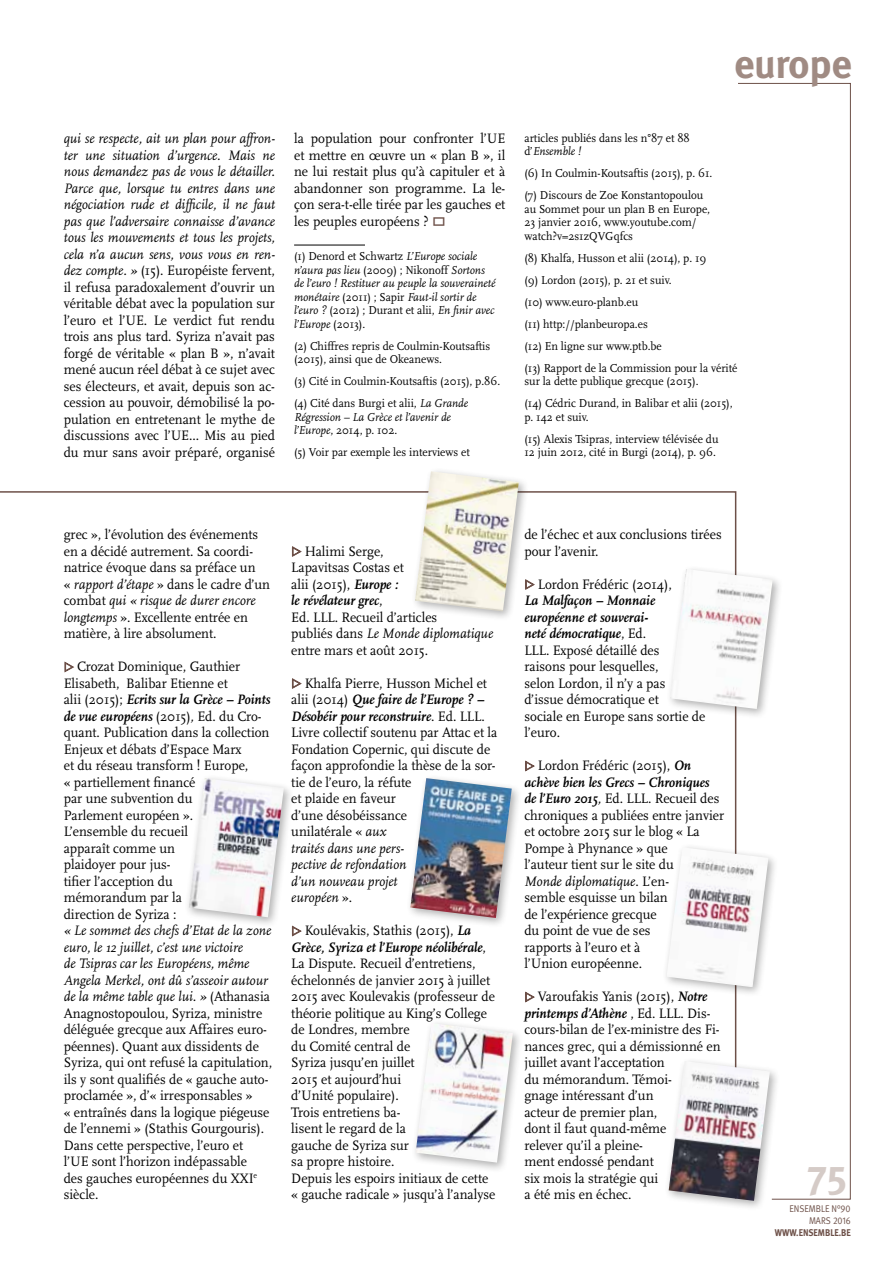
<style>
.page{position:relative;width:893px;height:1263px;background:#fff}
.page>*{position:absolute;margin:0;border:0;box-sizing:border-box;transform-origin:0 0}
.t1{font:700 40.5px "Meta";letter-spacing:-.01em;color:#a08b83}
.t2{font:40.5px "Meta Bold Expert";color:#d5cbc7}
.t3{font:14.25px/16.5px "Scala";color:#000;scale:.95 1}
.t4{font:12px/22px "Scala";color:#000;scale:.95 1}
.t5{font:italic 12px/13.5px "Scala";color:#000;scale:.95 1}
.t6{font:9.75px/12px "Meta Normal";color:#6d5048;text-align:right;scale:.9 1}
.t7{font:700 9.75px "Meta";color:#6d5048;scale:.9 1}
.s1{font-style:italic}
.s2{font-style:normal}
.s3{font-weight:700;font-style:italic}
.s4{font-family:"Meta Normal Expert"}
</style>
<div class="page">
<div style="left:663px;top:1056px;width:117px;height:155px;background:#000;opacity:.31"></div>
<img style="left:669px;top:1061px;width:101px;height:140px">
<div style="left:184px;top:773px;width:110px;height:154px;background:#000;opacity:.31"></div>
<img style="left:189px;top:778px;width:95px;height:139px">
<div style="left:410px;top:466px;width:119px;height:156px;background:#000;opacity:.31"></div>
<img style="left:415px;top:471px;width:104px;height:140px">
<div style="left:405px;top:773px;width:117px;height:155px;background:#000;opacity:.31"></div>
<img style="left:410px;top:778px;width:102px;height:140px">
<div style="left:410px;top:1018px;width:113px;height:155px;background:#000;opacity:.31"></div>
<img style="left:416px;top:1023px;width:97px;height:139px">
<div style="left:665px;top:564px;width:118px;height:155px;background:#000;opacity:.31"></div>
<img style="left:670px;top:569px;width:68px;height:140px">
<div style="left:661px;top:842px;width:117px;height:155px;background:#000;opacity:.31"></div>
<img style="left:666px;top:847px;width:72px;height:140px">
<svg style="left:738px;top:83px;width:113px;height:1116px"></svg>
<hr style="left:294px;top:245px;width:71px;height:1px;background:#000">
<svg style="left:64px;top:661px;width:10px;height:12px"></svg>
<svg style="left:292px;top:546px;width:10px;height:11px"></svg>
<svg style="left:292px;top:678px;width:10px;height:11px"></svg>
<svg style="left:292px;top:925px;width:10px;height:12px"></svg>
<svg style="left:525px;top:579px;width:10px;height:11px"></svg>
<svg style="left:525px;top:760px;width:10px;height:12px"></svg>
<svg style="left:525px;top:991px;width:10px;height:12px"></svg>
<p class="t3" style="left:64px;top:130px;width:224px;text-align:justify"><span class="s1">qui se respecte, ait un plan pour affron&shy;ter une situation d’urgence. Mais ne nous demandez pas de vous le détailler.<br>Parce que, lorsque tu entres dans une négociation rude et difficile, il ne faut pas que l’adversaire connaisse d’avance tous les mouvements et tous les projets, cela n’a aucun sens, vous vous en ren&shy;dez compte. »</span> (15). Européiste fervent, il refusa paradoxalement d’ouvrir un véritable débat avec la population sur l’euro et l’UE. Le verdict fut rendu trois ans plus tard. Syriza n’avait pas forgé de véritable « plan B », n’avait mené aucun réel débat à ce sujet avec ses électeurs, et avait, depuis son ac&shy;cession au pouvoir, démobilisé la po&shy;pulation en entretenant le mythe de discussions avec l’UE... Mis au pied du mur sans avoir préparé, organisé</p>
<p class="t3" style="left:294px;top:130px;width:224px;text-align:justify">la population pour confronter l’UE et mettre en œuvre un « plan B », il ne lui restait plus qu’à capituler et à abandonner son programme. La le&shy;çon sera-t-elle tirée par les gauches et les peuples européens ?</p>
<p class="t5" style="left:294px;top:250px;width:214px"><span class="s2">(1) Denord et Schwartz</span> L’Europe sociale n’aura pas lieu <span class="s2">(2009) ; Nikonoff</span> Sortons de l’euro ! Restituer au peuple la souveraineté monétaire <span class="s2">(2011) ; Sapir</span> Faut-il sortir de l’euro ? <span class="s2">(2012) ; Durant et alii,</span> En finir avec l’Europe <span class="s2">(2013).</span></p>
<p class="t4" style="left:294px;top:339px;width:208px;line-height:13.5px">(2) Chiffres repris de Coulmin-Koutsaftis (2015), ainsi que de Okeanews.</p>
<p class="t4" style="left:294px;top:370px;width:218px">(3) Cité in Coulmin-Koutsaftis (2015), p.86. (4) Cité dans Burgi et alii, <span class="s1">La Grande</span></p>
<p class="t5" style="left:294px;top:410px;width:167px">Régression – La Grèce et l’avenir de l’Europe<span class="s2">, 2014, p. 102.</span></p>
<p class="t4" style="left:294px;top:441px;width:186px">(5) Voir par exemple les interviews et</p>
<h1 class="t1" style="left:734px;top:40px;width:119px">EUROPE</h1>
<p class="t4" style="left:524px;top:131px;width:176px;line-height:13.5px">articles publiés dans les n°87 et 88 d’<span class="s1">Ensemble !</span></p>
<p class="t4" style="left:524px;top:162px;width:199px">(6) In Coulmin-Koutsaftis (2015), p. 61. (7) Discours de Zoe Konstantopoulou</p>
<p class="t4" style="left:524px;top:202px;width:197px;line-height:13.5px">au Sommet pour un plan B en Europe,<br>23 janvier 2016, www.youtube.com/ watch?v=2s1zQVGqfcs</p>
<p class="t4" style="left:524px;top:247px;width:226px">(8) Khalfa, Husson et alii (2014), p. 19<br>(9) Lordon (2015), p. 21 et suiv.<br>(10) www.euro-planb.eu<br>(11) http://planbeuropa.es<br>(12) En ligne sur www.ptb.be<br>(13) Rapport de la Commission pour la vérité</p>
<p class="t4" style="left:524px;top:370px;width:221px">sur la dette publique grecque (2015).<br>(14) Cédric Durand, in Balibar et alii (2015),</p>
<p class="t4" style="left:524px;top:406px;width:206px">p. 142 et suiv.<br>(15) Alexis Tsipras, interview télévisée du</p>
<p class="t4" style="left:524px;top:441px;width:203px">12 juin 2012, cité in Burgi (2014), p. 96.</p>
<p class="t3" style="left:64px;top:526px;width:219px">grec », l’évolution des événements en a décidé autrement. Sa coordi&shy;natrice évoque dans sa préface un<br>« <span class="s1">rapport d’étape</span> » dans le cadre d’un combat <span class="s1">qui « risque de durer encore longtemps</span> ». Excellente entrée en matière, à lire absolument.</p>
<p class="t3" style="left:64px;top:658px;width:219px;text-indent:13px">Crozat Dominique, Gauthier<br>Elisabeth, Balibar Etienne et<br>alii (2015); <span class="s3">Ecrits sur la Grèce – Points de vue européens</span> (2015)<span class="s1">,</span> Ed. du Cro&shy;quant. Publication dans la collection<br>Enjeux et débats d’Espace Marx<br>et du réseau transform ! Europe,<br>« partiellement financé<br>par une subvention du<br>Parlement européen ».<br>L’ensemble du recueil<br>apparaît comme un<br>plaidoyer pour jus-<br>tifier l’acception du<br>mémorandum par la<br>direction de Syriza :</p>
<p class="t3" style="left:64px;top:922px;width:221px"><span class="s1">« Le sommet des chefs d’Etat de la zone euro, le 12 juillet, c’est une victoire<br>de Tsipras car les Européens, même Angela Merkel, ont dû s’asseoir autour de la même table que lui. »</span> (Athanasia Anagnostopoulou, Syriza, ministre déléguée grecque aux Affaires euro&shy;péennes). Quant aux dissidents de Syriza, qui ont refusé la capitulation, ils y sont qualifiés de « gauche auto&shy;proclamée », d’« irresponsables »<br>« entraînés dans la logique piégeuse de l’ennemi » (Stathis Gourgouris).<br>Dans cette perspective, l’euro et<br>l’UE sont l’horizon indépassable<br>des gauches européennes du XXI<sup>e </sup>siècle.</p>
<p class="t3" style="left:291px;top:543px;width:214px;text-indent:13px">Halimi Serge,<br>Lapavitsas Costas et<br>alii (2015), <span class="s3">Europe :<br>le révélateur grec</span>,<br>Ed. LLL. Recueil d’articles<br>publiés dans <span class="s1">Le Monde diplomatique </span>entre mars et août 2015.</p>
<p class="t3" style="left:291px;top:675px;width:218px;text-indent:13px">Khalfa Pierre, Husson Michel et alii (2014) <span class="s3">Que faire de l’Europe ? –<br>Désobéir pour reconstruire</span>. Ed. LLL.<br>Livre collectif soutenu par Attac et la<br>Fondation Copernic, qui discute de façon approfondie la thèse de la sor&shy;tie de l’euro, la réfute<br>et plaide en faveur<br>d’une désobéissance<br>unilatérale « <span class="s1">aux<br>traités dans une pers-<br>pective de refondation<br>d’un nouveau projet<br>européen</span> ».</p>
<p class="t3" style="left:291px;top:922px;width:216px;text-indent:13px">Koulévakis, Stathis (2015), <span class="s3">La<br>Grèce, Syriza et l’Europe néolibérale</span>,<br>La Dispute. Recueil d’entretiens, échelonnés de janvier 2015 à juillet<br>2015 avec Koulevakis (professeur de théorie politique au King’s College de Londres, membre<br>du Comité central de<br>Syriza jusqu’en juillet<br>2015 et aujourd’hui<br>d’Unité populaire).<br>Trois entretiens ba-<br>lisent le regard de la<br>gauche de Syriza sur<br>sa propre histoire.<br>Depuis les espoirs initiaux de cette « gauche radicale » jusqu’à l’analyse</p>
<p class="t3" style="left:524px;top:526px;width:209px">de l’échec et aux conclusions tirées pour l’avenir.</p>
<p class="t3" style="left:538px;top:576px;width:143px">Lordon Frédéric (2014),</p>
<p class="t3" style="left:524px;top:592px;width:192px"><span class="s3">La Malfaçon – Monnaie européenne et souverai-<br>neté démocratique</span>, Ed.<br>LLL. Exposé détaillé des<br>raisons pour lesquelles,<br>selon Lordon, il n’y a pas d’issue démocratique et<br>sociale en Europe sans sortie de l’euro.</p>
<p class="t3" style="left:524px;top:757px;width:212px;text-indent:13px">Lordon Frédéric (2015), <span class="s3">On achève bien les Grecs – Chroniques de l’Euro 2015</span><span class="s1">,</span> Ed. LLL. Recueil des chroniques a publiées entre janvier et octobre 2015 sur le blog « La<br>Pompe à Phynance » que<br>l’auteur tient sur le site du<br><span class="s1">Monde diplomatique</span>. L’en-<br>semble esquisse un bilan<br>de l’expérience grecque<br>du point de vue de ses<br>rapports à l’euro et à<br>l’Union européenne.</p>
<p class="t3" style="left:524px;top:988px;width:208px;text-indent:13px">Varoufakis Yanis (2015), <span class="s3">Notre printemps d’Athène</span> , Ed. LLL. Dis&shy;cours-bilan de l’ex-ministre des Fi&shy;nances grec, qui a démissionné en juillet avant l’acceptation<br>du mémorandum. Témoi-<br>gnage intéressant d’un<br>acteur de premier plan,<br>dont il faut quand-même<br>relever qu’il a pleine-<br>ment endossé pendant<br>six mois la stratégie qui<br>a été mis en échec.</p>
<h1 class="t2" style="left:807px;top:1156px;width:42px">75</h1>
<p class="t6" style="left:789px;top:1203px;width:70px">ENSEMBLE N°<span class="s4">90<br></span>MARS <span class="s4">2016</span></p>
<p class="t7" style="left:775px;top:1227px;width:85px">WWW.ENSEMBLE.BE</p>
</div>
